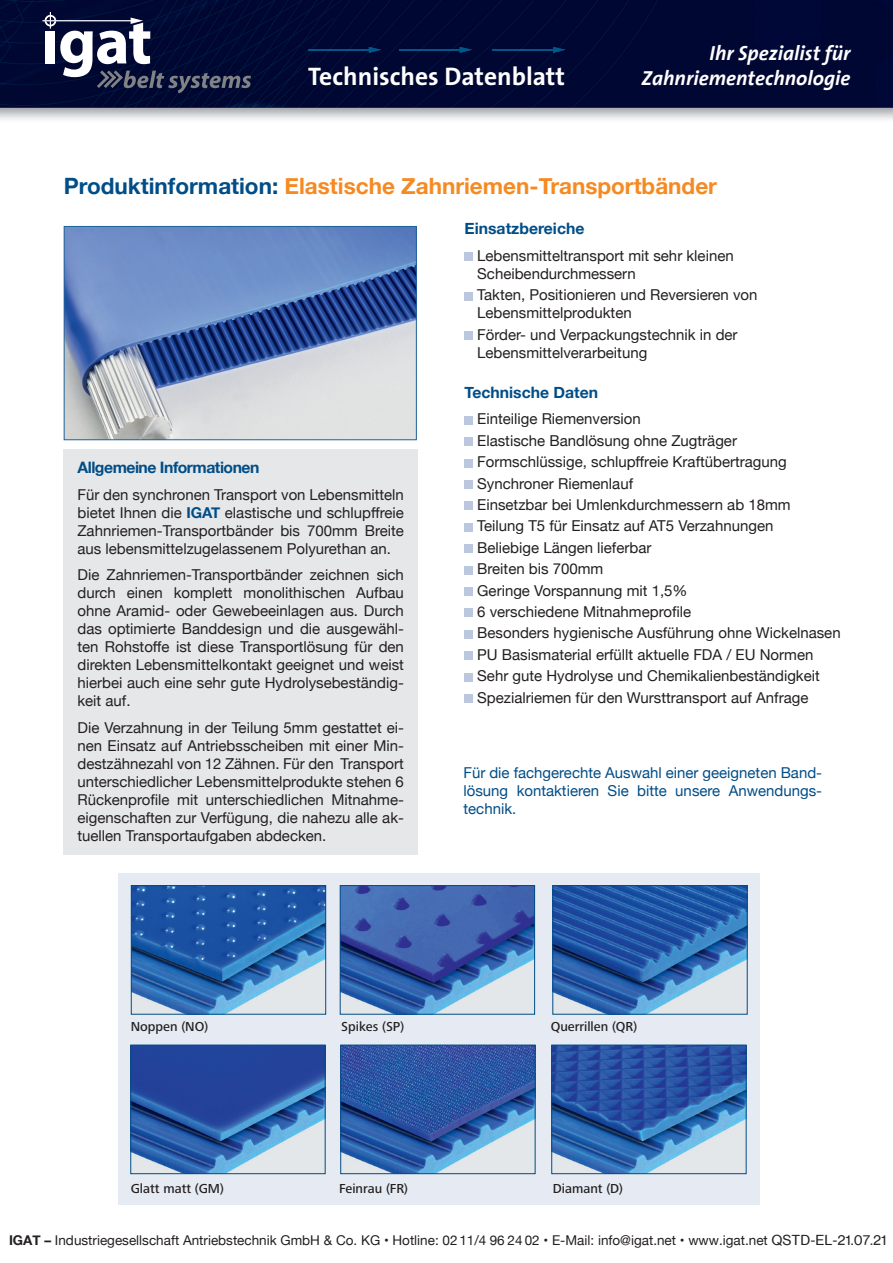
<style>
.page{position:relative;width:893px;height:1263px;background:#fff}
.page>*{position:absolute;margin:0;border:0;box-sizing:border-box;transform-origin:0 0}
.t1{font:700 25.5px "The Sans";color:#fff}
.t2{font:700 22.5px "Helvetica Neue";color:#f68a22}
.t3{font:italic 700 20.55px "The Sans";color:#fff}
.t4{font:700 15.75px "Helvetica Neue";color:#004d87}
.t5{font:700 15.75px "Helvetica Neue";letter-spacing:-.03em;color:#004d87}
.t6{font:15px/18px "Helvetica Neue";color:#231f20}
.t7{font:15px/18px "Helvetica Neue";color:#004d87;text-align:justify}
.t8{font:13.5px "Helvetica Neue";color:#231f20}
.t9{font:500 13.5px "Frutiger Next Pro";color:#231f20}
.s1{color:#004d87}
.s2{font-weight:700;color:#004d87}
.s3{font-weight:700}
.s4{font-family:"Neue Haas Grotesk Text Pro"}
</style>
<div class="page">
<div style="left:119px;top:873px;width:641px;height:332px;background:#e5eaf3"></div>
<img style="left:66px;top:228px;width:349px;height:210px">
<div style="left:64px;top:226px;width:353px;height:214px;border:1px solid #1f639a"></div>
<img style="left:0;top:107px;width:893px;height:13px">
<div style="left:0;top:0;width:893px;height:107px;background:#000732"></div>
<div style="left:64px;top:449px;width:354px;height:406px;background:#e6e7e9"></div>
<hr style="left:43px;top:20px;width:89px;height:1px;background:#fff">
<svg style="left:44px;top:12px;width:207px;height:81px"></svg>
<img style="left:493px;top:49px;width:60px;height:2px">
<svg style="left:553px;top:47px;width:13px;height:6px"></svg>
<img style="left:399px;top:49px;width:61px;height:2px">
<svg style="left:460px;top:47px;width:12px;height:6px"></svg>
<img style="left:308px;top:49px;width:61px;height:2px">
<svg style="left:369px;top:47px;width:12px;height:6px"></svg>
<div style="left:465px;top:252px;width:8px;height:9px;background:#bbc7de"></div>
<div style="left:465px;top:292px;width:8px;height:8px;background:#bbc7de"></div>
<div style="left:465px;top:331px;width:8px;height:9px;background:#bbc7de"></div>
<div style="left:465px;top:416px;width:8px;height:8px;background:#bbc7de"></div>
<div style="left:465px;top:437px;width:8px;height:9px;background:#bbc7de"></div>
<div style="left:465px;top:459px;width:8px;height:8px;background:#bbc7de"></div>
<div style="left:465px;top:480px;width:8px;height:9px;background:#bbc7de"></div>
<div style="left:465px;top:501px;width:8px;height:9px;background:#bbc7de"></div>
<div style="left:465px;top:523px;width:8px;height:8px;background:#bbc7de"></div>
<div style="left:465px;top:544px;width:8px;height:9px;background:#bbc7de"></div>
<div style="left:465px;top:566px;width:8px;height:8px;background:#bbc7de"></div>
<div style="left:465px;top:587px;width:8px;height:9px;background:#bbc7de"></div>
<div style="left:465px;top:609px;width:8px;height:8px;background:#bbc7de"></div>
<div style="left:465px;top:630px;width:8px;height:8px;background:#bbc7de"></div>
<div style="left:465px;top:651px;width:8px;height:9px;background:#bbc7de"></div>
<div style="left:465px;top:673px;width:8px;height:8px;background:#bbc7de"></div>
<div style="left:465px;top:694px;width:8px;height:9px;background:#bbc7de"></div>
<img style="left:132px;top:1047px;width:192px;height:125px">
<div style="left:130px;top:1045px;width:196px;height:129px;border:1px solid #004d87"></div>
<img style="left:342px;top:887px;width:191px;height:125px">
<img style="left:554px;top:887px;width:192px;height:125px">
<div style="left:552px;top:885px;width:196px;height:129px;border:1px solid #004d87"></div>
<div style="left:340px;top:885px;width:195px;height:129px;border:1px solid #004d87"></div>
<img style="left:342px;top:1047px;width:191px;height:125px">
<div style="left:340px;top:1045px;width:195px;height:129px;border:1px solid #004d87"></div>
<img style="left:553px;top:1047px;width:191px;height:125px">
<div style="left:551px;top:1045px;width:195px;height:129px;border:1px solid #004d87"></div>
<img style="left:133px;top:887px;width:191px;height:125px">
<div style="left:131px;top:885px;width:195px;height:129px;border:1px solid #004d87"></div>
<h3 class="t3" style="left:710px;top:36px;width:142px">Ihr Spezialist für</h3>
<h1 class="t1" style="left:308px;top:55px;width:258px">Technisches Datenblatt</h1>
<h3 class="t3" style="left:641px;top:60px;width:211px">Zahnriementechnologie</h3>
<h2 class="t2" style="left:64px;top:168px;width:655px"><span class="s1">Produktinformation:</span> Elastische Zahnriemen-Transportbänder</h2>
<p class="t4" style="left:465px;top:216px;width:121px">Einsatzbereiche</p>
<p class="t6" style="left:477px;top:247px;width:258px">Lebensmitteltransport mit sehr kleinen<br>Scheibendurchmessern</p>
<p class="t6" style="left:477px;top:287px;width:282px">Takten, Positionieren und Reversieren von<br>Lebensmittelprodukten</p>
<p class="t6" style="left:477px;top:326px;width:262px">Förder- und Verpackungstechnik in der<br>Lebensmittelverarbeitung</p>
<p class="t4" style="left:465px;top:380px;width:135px">Technische Daten</p>
<p class="t6" style="left:477px;top:409px;width:365px;line-height:21.5px">Einteilige Riemenversion<br>Elastische Bandlösung ohne Zugträger Formschlüssige, schlupffreie Kraftübertragung Synchroner Riemenlauf<br>Einsetzbar bei Umlenkdurchmessern ab 18mm Teilung T5 für Einsatz auf AT5 Verzahnungen<br>Beliebige Längen lieferbar<br>Breiten bis 700mm<br>Geringe Vorspannung mit 1,5%<br>6 verschiedene Mitnahmeprofile<br>Besonders hygienische Ausführung ohne Wickelnasen PU Basismaterial erfüllt aktuelle FDA / EU Normen Sehr gute Hydrolyse und Chemikalienbeständigkeit Spezialriemen für den Wursttransport auf Anfrage</p>
<p class="t5" style="left:77px;top:455px;width:184px">Allgemeine Informationen</p>
<p class="t6" style="left:77px;top:486px;width:328px;text-align:justify">Für den synchronen Transport von Lebensmitteln bietet Ihnen die <span class="s2">IGAT</span> elastische und schlupffreie Zahnriemen-Transportbänder bis 700mm Breite aus lebensmittelzugelassenem Polyurethan an.</p>
<p class="t6" style="left:77px;top:567px;width:328px;text-align:justify">Die Zahnriemen-Transportbänder zeichnen sich durch einen komplett monolithischen Aufbau ohne Aramid- oder Gewebeeinlagen aus. Durch das optimierte Banddesign und die ausgewähl&shy;ten Rohstoffe ist diese Transportlösung für den direkten Lebensmittelkontakt geeignet und weist hierbei auch eine sehr gute Hydrolysebeständig&shy;keit auf.</p>
<p class="t6" style="left:77px;top:719px;width:328px;text-align:justify">Die Verzahnung in der Teilung 5mm gestattet ei&shy;nen Einsatz auf Antriebsscheiben mit einer Min&shy;destzähnezahl von 12 Zähnen. Für den Transport unterschiedlicher Lebensmittelprodukte stehen 6<br>Rückenprofile mit unterschiedlichen Mitnahme&shy;eigenschaften zur Verfügung, die nahezu alle ak&shy;tuellen Transportaufgaben abdecken.</p>
<p class="t7" style="left:463px;top:764px;width:360px">Für die fachgerechte Auswahl einer geeigneten Band&shy;lösung kontaktieren Sie bitte unsere Anwendungs&shy;technik.</p>
<p class="t9" style="left:131px;top:1019px;width:79px">Noppen (NO)</p>
<p class="t9" style="left:341px;top:1019px;width:64px">Spikes (SP)</p>
<p class="t9" style="left:551px;top:1019px;width:88px">Querrillen (QR)</p>
<p class="t9" style="left:131px;top:1180px;width:95px">Glatt matt (GM)</p>
<p class="t9" style="left:339px;top:1180px;width:70px">Feinrau (FR)</p>
<p class="t9" style="left:553px;top:1180px;width:72px">Diamant (D)</p>
<p class="t8" style="left:9px;top:1230px;width:879px"><span class="s3">IGAT –</span> Industriegesellschaft Antriebstechnik GmbH &amp; Co. KG • Hotline: 0211/4 96 24 02 • E-Mail: info@igat.net • www.igat.net <span class="s4">QSTD-EL-21.07.21</span></p>
</div>
